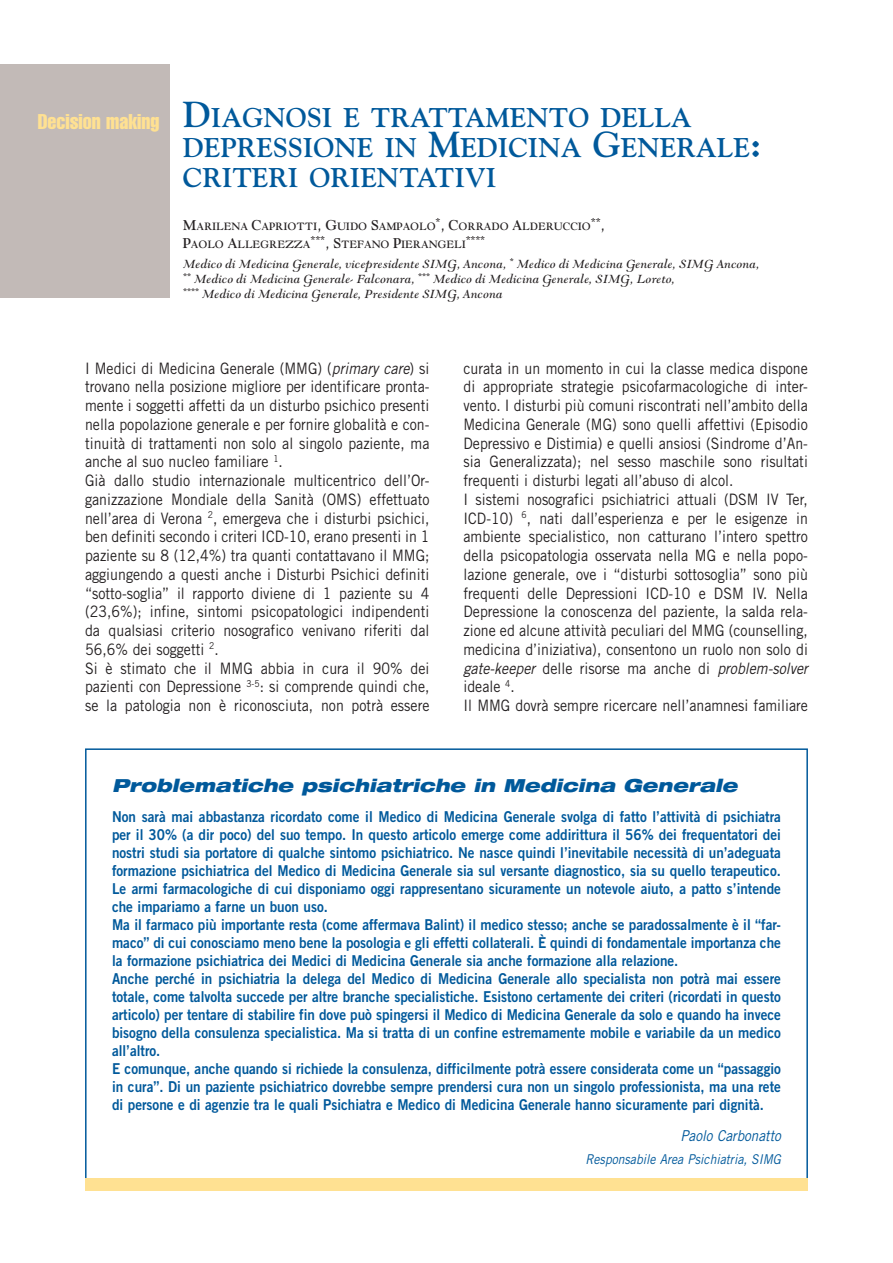
<style>
.page{position:relative;width:893px;height:1263px;background:#fff}
.page>*{position:absolute;margin:0;border:0;box-sizing:border-box;transform-origin:0 0}
.t1{font:700 27px/30px "Goudy";color:#00599b}
.t2{font:extra-condensed 21px "Helvetica";color:#ffe192}
.t3{font:italic 900 expanded 18px "Helvetica Neue";color:#00599b}
.t4{font:15.75px/18.8px "Trade Gothic";color:#231f20;scale:.9 1}
.t5{font:15px/18px "Trade Gothic Bold Two";color:#00599b;scale:.9 1}
.t6{font:italic 15px "Trade Gothic";color:#00599b;scale:.9 1}
.t7{font:italic 14.25px/15px "Goudy Modern";color:#231f20}
.t8{font:italic 13.5px "Trade Gothic";color:#00599b;scale:.9 1}
.t9{font:12.9px "Goudy Modern";color:#231f20}
.t10{font:10.35px "Goudy Modern";color:#231f20}
.s1{font-size:36px}
.s2{font-size:17.25px}
.s3{font-style:italic}
</style>
<div class="page">
<div style="left:0;top:64px;width:170px;height:234px;background:#c2bab7"></div>
<div style="left:85px;top:1178px;width:723px;height:13px;background:#ffe192"></div>
<h2 class="t2" style="left:38px;top:114px;width:123px">Decision making</h2>
<h1 class="t1" style="left:183px;top:105px;width:581px"><span class="s1">D</span>IAGNOSI E TRATTAMENTO DELLA<br>DEPRESSIONE IN <span class="s1">M</span>EDICINA <span class="s1">G</span>ENERALE<span class="s1">:<br></span>CRITERI ORIENTATIVI</h1>
<p class="t9" style="left:183px;top:222px;width:409px"><span class="s2">M</span>ARILENA <span class="s2">C</span>APRIOTTI<span class="s2">, G</span>UIDO <span class="s2">S</span>AMPAOLO<sup>*</sup><span class="s2">, C</span>ORRADO <span class="s2">A</span>LDERUCCIO</p>
<p class="t10" style="left:591px;top:218px;width:16px">**<span class="s2">,</span></p>
<p class="t9" style="left:183px;top:240px;width:284px"><span class="s2">P</span>AOLO <span class="s2">A</span>LLEGREZZA<sup>***</sup><span class="s2">, S</span>TEFANO <span class="s2">P</span>IERANGELI</p>
<p class="t10" style="left:466px;top:236px;width:21px">****</p>
<p class="t7" style="left:183px;top:258px;width:578px">Medico di Medicina Generale, vicepresidente SIMG, Ancona, <sup>*</sup> Medico di Medicina Generale, SIMG Ancona, <sup>**</sup> Medico di Medicina Generale- Falconara, <sup>***</sup> Medico di Medicina Generale, SIMG, Loreto,<br><sup>****</sup> Medico di Medicina Generale, Presidente SIMG, Ancona</p>
<p class="t4" style="left:85px;top:360px;width:384px">I Medici di Medicina Generale (MMG) (<span class="s3">primary care</span>) si trovano nella posizione migliore per identificare pronta&shy;mente i soggetti affetti da un disturbo psichico presenti nella popolazione generale e per fornire globalità e con&shy;tinuità di trattamenti non solo al singolo paziente, ma anche al suo nucleo familiare <sup>1</sup>.<br>Già dallo studio internazionale multicentrico dell’Or&shy;ganizzazione Mondiale della Sanità (OMS) effettuato nell’area di Verona <sup>2</sup>, emergeva che i disturbi psichici, ben definiti secondo i criteri ICD-10, erano presenti in 1 paziente su 8 (12,4%) tra quanti contattavano il MMG; aggiungendo a questi anche i Disturbi Psichici definiti “sotto-soglia” il rapporto diviene di 1 paziente su 4 (23,6%); infine, sintomi psicopatologici indipendenti da qualsiasi criterio nosografico venivano riferiti dal 56,6% dei soggetti <sup>2</sup>.<br>Si è stimato che il MMG abbia in cura il 90% dei pazienti con Depressione <sup>3-5</sup>: si comprende quindi che, se la patologia non è riconosciuta, non potrà essere</p>
<p class="t4" style="left:463px;top:360px;width:384px">curata in un momento in cui la classe medica dispone di appropriate strategie psicofarmacologiche di inter&shy;vento. I disturbi più comuni riscontrati nell’ambito della Medicina Generale (MG) sono quelli affettivi (Episodio Depressivo e Distimia) e quelli ansiosi (Sindrome d’An&shy;sia Generalizzata); nel sesso maschile sono risultati frequenti i disturbi legati all’abuso di alcol.<br>I sistemi nosografici psichiatrici attuali (DSM IV Ter, ICD-10) <sup>6</sup>, nati dall’esperienza e per le esigenze in ambiente specialistico, non catturano l’intero spettro della psicopatologia osservata nella MG e nella popo&shy;lazione generale, ove i “disturbi sottosoglia” sono più frequenti delle Depressioni ICD-10 e DSM IV. Nella Depressione la conoscenza del paziente, la salda rela&shy;zione ed alcune attività peculiari del MMG (counselling, medicina d’iniziativa), consentono un ruolo non solo di <span class="s3">gate-keeper</span> delle risorse ma anche di <span class="s3">problem-solver </span>ideale <sup>4</sup>.<br>Il MMG dovrà sempre ricercare nell’anamnesi familiare</p>
<p class="t3" style="left:112px;top:778px;width:627px">Problematiche psichiatriche in Medicina Generale</p>
<p class="t5" style="left:112px;top:809px;width:745px">Non sarà mai abbastanza ricordato come il Medico di Medicina Generale svolga di fatto l’attività di psichiatra per il 30% (a dir poco) del suo tempo. In questo articolo emerge come addirittura il 56% dei frequentatori dei nostri studi sia portatore di qualche sintomo psichiatrico. Ne nasce quindi l’inevitabile necessità di un’adeguata formazione psichiatrica del Medico di Medicina Generale sia sul versante diagnostico, sia su quello terapeutico.<br>Le armi farmacologiche di cui disponiamo oggi rappresentano sicuramente un notevole aiuto, a patto s’intende che impariamo a farne un buon uso.<br>Ma il farmaco più importante resta (come affermava Balint) il medico stesso; anche se paradossalmente è il “far&shy;maco” di cui conosciamo meno bene la posologia e gli effetti collaterali. È quindi di fondamentale importanza che la formazione psichiatrica dei Medici di Medicina Generale sia anche formazione alla relazione.<br>Anche perché in psichiatria la delega del Medico di Medicina Generale allo specialista non potrà mai essere totale, come talvolta succede per altre branche specialistiche. Esistono certamente dei criteri (ricordati in questo articolo) per tentare di stabilire fin dove può spingersi il Medico di Medicina Generale da solo e quando ha invece bisogno della consulenza specialistica. Ma si tratta di un confine estremamente mobile e variabile da un medico all’altro.<br>E comunque, anche quando si richiede la consulenza, difficilmente potrà essere considerata come un “passaggio in cura”. Di un paziente psichiatrico dovrebbe sempre prendersi cura non un singolo professionista, ma una rete di persone e di agenzie tra le quali Psichiatra e Medico di Medicina Generale hanno sicuramente pari dignità.</p>
<p class="t6" style="left:680px;top:1130px;width:113px">Paolo Carbonatto</p>
<p class="t8" style="left:585px;top:1154px;width:219px">Responsabile Area Psichiatria, SIMG</p>
</div>
